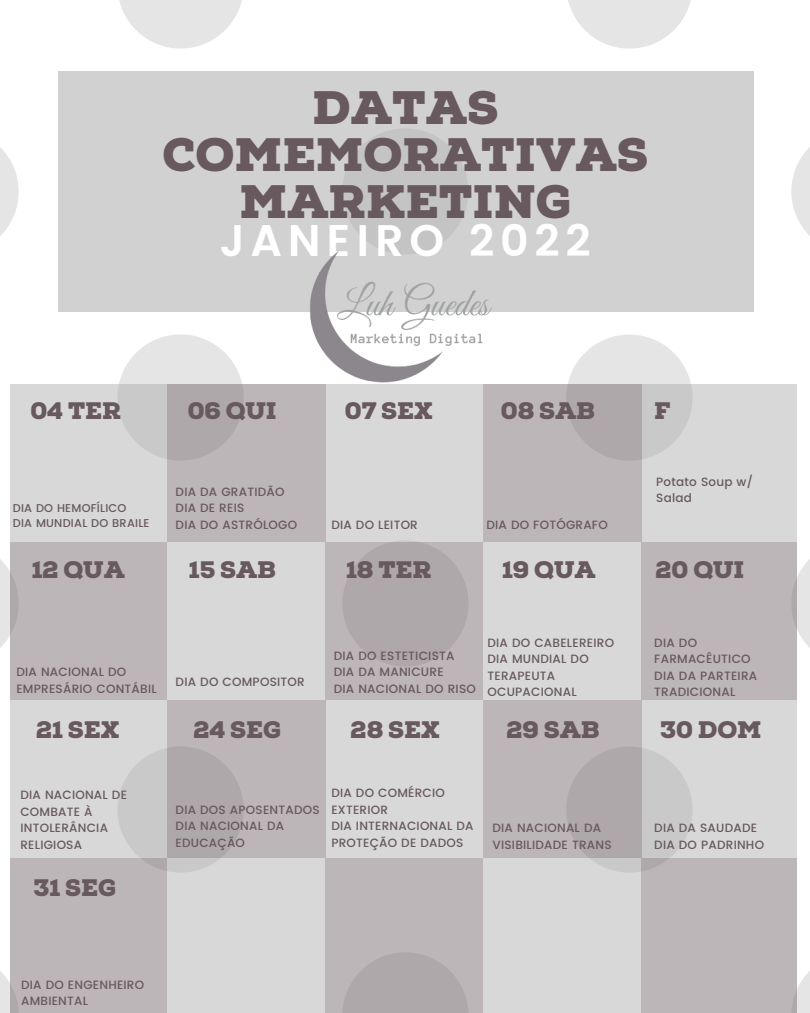
<style>
.page{position:relative;width:810px;height:1013px;background:#fff}
.page>*{position:absolute;margin:0;border:0;box-sizing:border-box;transform-origin:0 0}
.t1{font:900 46.9px/47.2px "Nexa Slab";color:#67595e;text-align:center}
.t2{font:600 44.2px "Poppins";letter-spacing:.13em;color:#fff}
.t3{font:900 23.9px "Nexa Slab";color:#67595e}
.t4{font:500 12px/16.5px "Poppins";letter-spacing:.02em;color:#67595e}
.t5{font:500 11.4px "Poppins";letter-spacing:.02em;color:#67595e}
</style>
<div class="page">
<img style="left:0;top:0;width:810px;height:1012px">
<div style="left:58px;top:71px;width:696px;height:240px;background:#d1d1d1"></div>
<div style="left:11px;top:384px;width:156px;height:158px;background:linear-gradient(to right,#dadada,#d2d2d2)"></div>
<div style="left:325px;top:384px;width:158px;height:158px;background:#d8d8d8"></div>
<div style="left:167px;top:384px;width:158px;height:158px;background:linear-gradient(to right,#b5afb1,#beb8ba)"></div>
<div style="left:641px;top:384px;width:156px;height:158px;background:linear-gradient(to right,#d2d2d2,#dadada)"></div>
<div style="left:483px;top:384px;width:158px;height:158px;background:linear-gradient(to right,#beb8ba,#b5afb1)"></div>
<div style="left:11px;top:542px;width:156px;height:158px;background:#bcb6b8"></div>
<div style="left:167px;top:542px;width:158px;height:158px;background:#d8d8d8"></div>
<div style="left:325px;top:542px;width:158px;height:158px;background:linear-gradient(to right,#b5afb1,#b5afb1)"></div>
<div style="left:483px;top:542px;width:158px;height:158px;background:#d8d8d8"></div>
<div style="left:641px;top:542px;width:156px;height:158px;background:#bcb6b8"></div>
<div style="left:11px;top:700px;width:156px;height:158px;background:linear-gradient(to right,#dbdbdb,#d0d0d0)"></div>
<div style="left:325px;top:700px;width:158px;height:158px;background:#d8d8d8"></div>
<div style="left:167px;top:700px;width:158px;height:158px;background:linear-gradient(to right,#b1abad,#bfb9bb)"></div>
<div style="left:641px;top:700px;width:156px;height:158px;background:linear-gradient(to right,#cfcfcf,#dbdbdb)"></div>
<div style="left:483px;top:700px;width:158px;height:158px;background:linear-gradient(to right,#bfb9bb,#b1abad)"></div>
<div style="left:11px;top:858px;width:156px;height:154px;background:#bcb6b8"></div>
<div style="left:167px;top:858px;width:158px;height:154px;background:#d8d8d8"></div>
<div style="left:325px;top:858px;width:158px;height:154px;background:linear-gradient(to right,#b9b3b5,#b8b2b4)"></div>
<div style="left:483px;top:858px;width:158px;height:154px;background:#d8d8d8"></div>
<div style="left:641px;top:858px;width:156px;height:154px;background:#bcb6b8"></div>
<img style="left:231px;top:132px;width:331px;height:331px">
<p class="t1" style="left:162px;top:85px;width:487px">DATAS<br>COMEMORATIVAS<br>MARKETING</p>
<p class="t2" style="left:220px;top:215px;width:373px">JANEIRO 2022</p>
<p class="t3" style="left:30px;top:397px;width:92px">04 TER</p>
<p class="t3" style="left:188px;top:397px;width:91px">06 QUI</p>
<p class="t3" style="left:345px;top:397px;width:89px">07 SEX</p>
<p class="t3" style="left:501px;top:397px;width:96px">08 SAB</p>
<p class="t3" style="left:654px;top:397px;width:18px">F</p>
<p class="t5" style="left:13px;top:501px;width:115px">DIA DO HEMOFÍLICO</p>
<p class="t5" style="left:13px;top:516px;width:138px">DIA MUNDIAL DO BRAILE</p>
<p class="t4" style="left:176px;top:483px;width:110px">DIA DA GRATIDÃO</p>
<p class="t4" style="left:176px;top:499px;width:70px">DIA DE REIS</p>
<p class="t4" style="left:176px;top:516px;width:123px">DIA DO ASTRÓLOGO</p>
<p class="t4" style="left:331px;top:516px;width:88px">DIA DO LEITOR</p>
<p class="t4" style="left:486px;top:516px;width:123px">DIA DO FOTÓGRAFO</p>
<p class="t4" style="left:656px;top:473px;width:98px">Potato Soup w/<br>Salad</p>
<p class="t3" style="left:32px;top:556px;width:95px">12 QUA</p>
<p class="t3" style="left:189px;top:556px;width:88px">15 SAB</p>
<p class="t3" style="left:346px;top:556px;width:87px">18 TER</p>
<p class="t3" style="left:502px;top:556px;width:95px">19 QUA</p>
<p class="t3" style="left:656px;top:556px;width:90px">20 QUI</p>
<p class="t4" style="left:16px;top:663px;width:142px">DIA NACIONAL DO<br>EMPRESÁRIO CONTÁBIL</p>
<p class="t4" style="left:176px;top:673px;width:131px">DIA DO COMPOSITOR</p>
<p class="t4" style="left:334px;top:647px;width:122px">DIA DO ESTETICISTA</p>
<p class="t4" style="left:334px;top:663px;width:111px">DIA DA MANICURE</p>
<p class="t4" style="left:334px;top:680px;width:144px">DIA NACIONAL DO RISO</p>
<p class="t4" style="left:487px;top:634px;width:128px">DIA DO CABELEREIRO</p>
<p class="t4" style="left:487px;top:651px;width:103px">DIA MUNDIAL DO<br>TERAPEUTA<br>OCUPACIONAL</p>
<p class="t4" style="left:654px;top:634px;width:98px">DIA DO<br>FARMACÊUTICO</p>
<p class="t4" style="left:654px;top:667px;width:104px">DIA DA PARTEIRA<br>TRADICIONAL</p>
<p class="t3" style="left:36px;top:715px;width:85px">21 SEX</p>
<p class="t3" style="left:193px;top:715px;width:89px">24 SEG</p>
<p class="t3" style="left:351px;top:715px;width:91px">28 SEX</p>
<p class="t3" style="left:507px;top:715px;width:95px">29 SAB</p>
<p class="t3" style="left:660px;top:715px;width:103px">30 DOM</p>
<p class="t4" style="left:20px;top:787px;width:108px">DIA NACIONAL DE<br>COMBATE À<br>INTOLERÂNCIA<br>RELIGIOSA</p>
<p class="t3" style="left:34px;top:873px;width:84px">31 SEG</p>
<p class="t4" style="left:176px;top:801px;width:146px">DIA DOS APOSENTADOS</p>
<p class="t4" style="left:176px;top:817px;width:110px">DIA NACIONAL DA<br>EDUCAÇÃO</p>
<p class="t4" style="left:331px;top:784px;width:115px">DIA DO COMÉRCIO<br>EXTERIOR</p>
<p class="t4" style="left:331px;top:817px;width:144px">DIA INTERNACIONAL DA<br>PROTEÇÃO DE DADOS</p>
<p class="t4" style="left:492px;top:820px;width:121px">DIA NACIONAL DA<br>VISIBILIDADE TRANS</p>
<p class="t4" style="left:654px;top:820px;width:104px">DIA DA SAUDADE</p>
<p class="t4" style="left:654px;top:836px;width:111px">DIA DO PADRINHO</p>
<p class="t4" style="left:21px;top:976px;width:125px">DIA DO ENGENHEIRO<br>AMBIENTAL</p>
</div>
